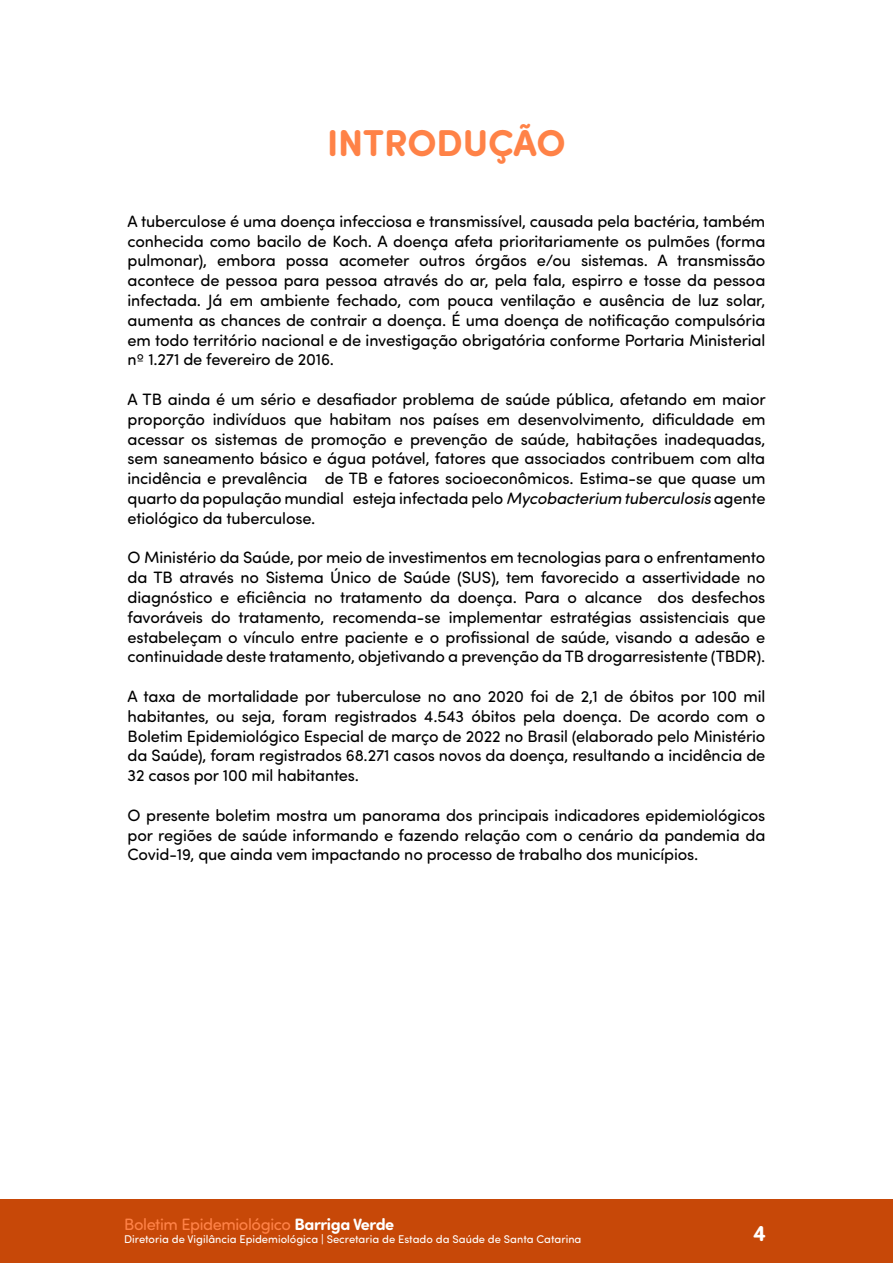
<style>
.page{position:relative;width:893px;height:1263px;background:#fff}
.page>*{position:absolute;margin:0;border:0;box-sizing:border-box;transform-origin:0 0}
.t1{font:700 37.5px "Sofia Pro Soft";letter-spacing:-.005em;color:#ff8247}
.t2{font:700 22.5px "Sofia Pro Soft";color:#fff}
.t3{font:16.5px/19.8px "Sofia Pro Soft";letter-spacing:-.01em;color:#000;text-align:justify}
.t4{font:16.5px "Sofia Pro Soft";letter-spacing:-.025em;color:#ff8247}
.t5{font:11.25px "Sofia Pro Soft";color:#fff}
.s1{font-style:italic}
.s2{font-weight:700;color:#fff}
</style>
<div class="page">
<div style="left:0;top:1199px;width:893px;height:64px;background:#c74808"></div>
<h1 class="t1" style="left:327px;top:115px;width:240px">INTRODUÇÃO</h1>
<p class="t3" style="left:128px;top:210px;width:639px">A tuberculose é uma doença infecciosa e transmissível, causada pela bactéria, também conhecida como bacilo de Koch. A doença afeta prioritariamente os pulmões (forma pulmonar), embora possa acometer outros órgãos e/ou sistemas. A transmissão acontece de pessoa para pessoa através do ar, pela fala, espirro e tosse da pessoa infectada. Já em ambiente fechado, com pouca ventilação e ausência de luz solar, aumenta as chances de contrair a doença. É uma doença de notificação compulsória em todo território nacional e de investigação obrigatória conforme Portaria Ministerial nº 1.271 de fevereiro de 2016.</p>
<p class="t3" style="left:128px;top:389px;width:640px">A TB ainda é um sério e desafiador problema de saúde pública, afetando em maior proporção indivíduos que habitam nos países em desenvolvimento, dificuldade em acessar os sistemas de promoção e prevenção de saúde, habitações inadequadas, sem saneamento básico e água potável, fatores que associados contribuem com alta incidência e prevalência de TB e fatores socioeconômicos. Estima-se que quase um quarto da população mundial esteja infectada pelo <span class="s1">Mycobacterium tuberculosis</span> agente etiológico da tuberculose.</p>
<p class="t3" style="left:128px;top:547px;width:639px">O Ministério da Saúde, por meio de investimentos em tecnologias para o enfrentamento da TB através no Sistema Único de Saúde (SUS), tem favorecido a assertividade no diagnóstico e eficiência no tratamento da doença. Para o alcance dos desfechos favoráveis do tratamento, recomenda-se implementar estratégias assistenciais que estabeleçam o vínculo entre paciente e o profissional de saúde, visando a adesão e continuidade deste tratamento, objetivando a prevenção da TB drogarresistente (TBDR).</p>
<p class="t3" style="left:128px;top:686px;width:639px">A taxa de mortalidade por tuberculose no ano 2020 foi de 2,1 de óbitos por 100 mil habitantes, ou seja, foram registrados 4.543 óbitos pela doença. De acordo com o Boletim Epidemiológico Especial de março de 2022 no Brasil (elaborado pelo Ministério da Saúde), foram registrados 68.271 casos novos da doença, resultando a incidência de 32 casos por 100 mil habitantes.</p>
<p class="t3" style="left:128px;top:804px;width:639px">O presente boletim mostra um panorama dos principais indicadores epidemiológicos por regiões de saúde informando e fazendo relação com o cenário da pandemia da Covid-19, que ainda vem impactando no processo de trabalho dos municípios.</p>
<p class="t4" style="left:124px;top:1213px;width:272px">Boletim Epidemiológico <span class="s2">Barriga Verde</span></p>
<p class="t5" style="left:124px;top:1232px;width:459px">Diretoria de Vigilância Epidemiológica | Secretaria de Estado da Saúde de Santa Catarina</p>
<h2 class="t2" style="left:753px;top:1216px;width:14px">4</h2>
</div>
